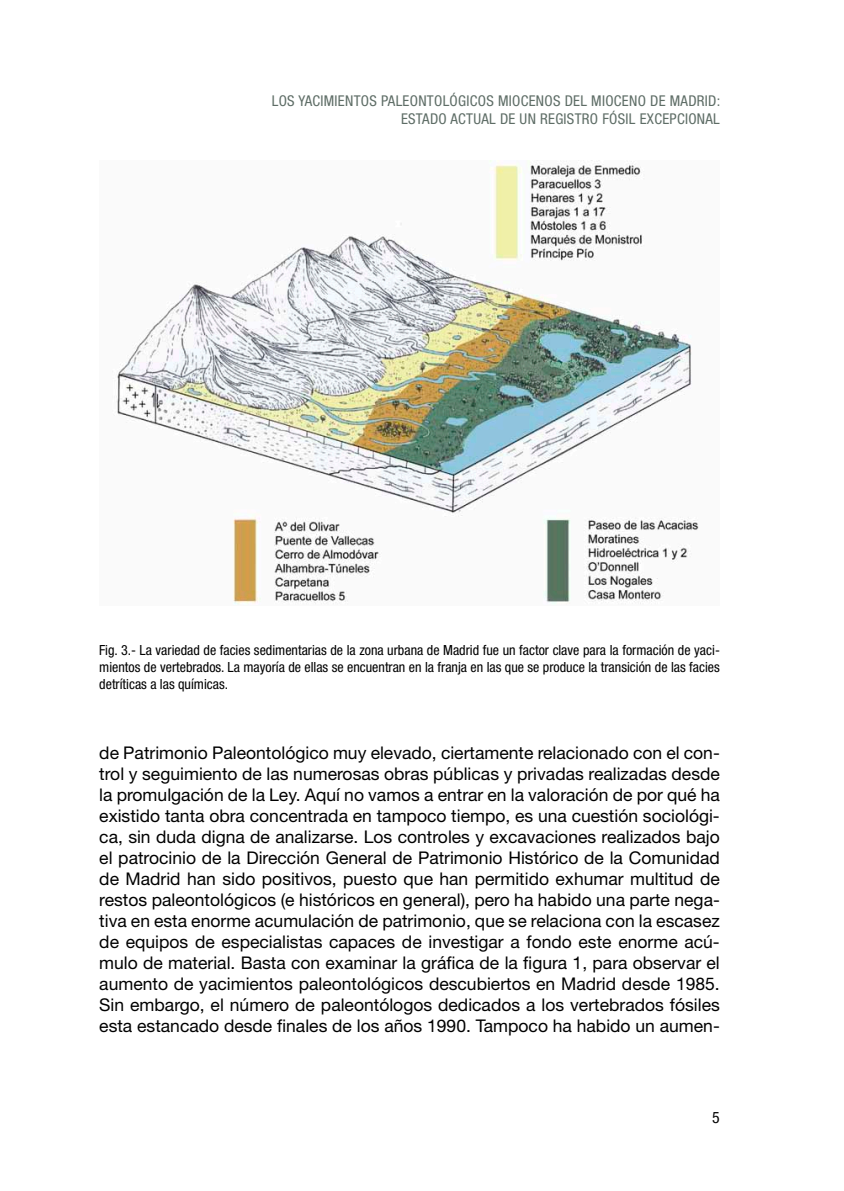
<style>
.page{position:relative;width:844px;height:1191px;background:#fff}
.page>*{position:absolute;margin:0;border:0;box-sizing:border-box;transform-origin:0 0}
.t1{font:17.5px/21px "Helvetica Neue LT Std";color:#000;text-align:justify}
.t2{font:condensed 15.75px "Helvetica Neue LT Std";color:#000}
.t3{font:condensed 14.88px/17.8px "Helvetica Neue LT Std";letter-spacing:.02em;color:#5e6d66;text-align:right}
.t4{font:condensed 14px/16.8px "Helvetica Neue LT Std";color:#000;text-align:justify}
</style>
<div class="page">
<img style="left:112px;top:160px;width:587px;height:445px">
<p class="t3" style="left:272px;top:92px;width:450px">LOS YACIMIENTOS PALEONTOLÓGICOS MIOCENOS DEL MIOCENO DE MADRID:<br>ESTADO ACTUAL DE UN REGISTRO FÓSIL EXCEPCIONAL</p>
<p class="t4" style="left:99px;top:641px;width:622px">Fig. 3.- La variedad de facies sedimentarias de la zona urbana de Madrid fue un factor clave para la formación de yaci&shy;mientos de vertebrados. La mayoría de ellas se encuentran en la franja en las que se produce la transición de las facies detríticas a las químicas.</p>
<p class="t1" style="left:99px;top:741px;width:622px">de Patrimonio Paleontológico muy elevado, ciertamente relacionado con el con&shy;trol y seguimiento de las numerosas obras públicas y privadas realizadas desde la promulgación de la Ley. Aquí no vamos a entrar en la valoración de por qué ha existido tanta obra concentrada en tampoco tiempo, es una cuestión sociológi&shy;ca, sin duda digna de analizarse. Los controles y excavaciones realizados bajo el patrocinio de la Dirección General de Patrimonio Histórico de la Comunidad de Madrid han sido positivos, puesto que han permitido exhumar multitud de restos paleontológicos (e históricos en general), pero ha habido una parte nega&shy;tiva en esta enorme acumulación de patrimonio, que se relaciona con la escasez de equipos de especialistas capaces de investigar a fondo este enorme acú&shy;mulo de material. Basta con examinar la gráfica de la figura 1, para observar el aumento de yacimientos paleontológicos descubiertos en Madrid desde 1985.<br>Sin embargo, el número de paleontólogos dedicados a los vertebrados fósiles esta estancado desde finales de los años 1990. Tampoco ha habido un aumen-</p>
<p class="t2" style="left:712px;top:1108px;width:9px">5</p>
</div>
